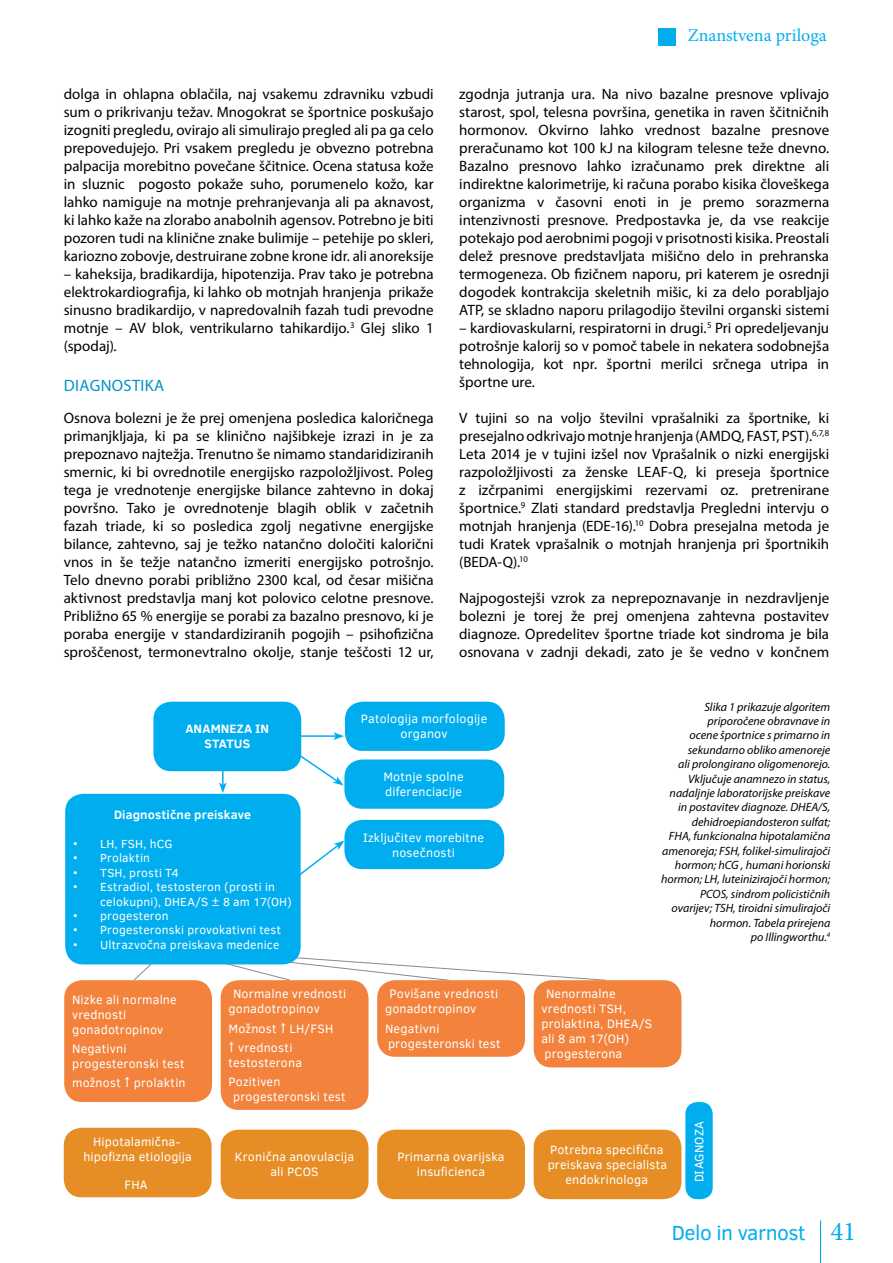
<style>
.page{position:relative;width:893px;height:1263px;background:#fff}
.page>*{position:absolute;margin:0;border:0;box-sizing:border-box;transform-origin:0 0}
.t1{font:21px "Clear Sans";letter-spacing:-.025em;color:#00aeef}
.t2{font:18px "Minion Pro";color:#00aeef}
.t3{font:16.5px "Myriad Pro";color:#0092c8}
.t4{font:15px/18px "Myriad Pro";color:#000;text-align:justify}
.t5{font:12.45px/15px "Clear Sans";letter-spacing:.015em;color:#fff}
.t6{font:700 12.45px/15px "Clear Sans";letter-spacing:.01em;color:#fff;text-align:center}
.t7{font:italic 12px/14.4px "Myriad Pro";color:#000;text-align:right}
.t8{font:12px/14.4px "Clear Sans";letter-spacing:.015em;color:#fff}
.s1{font-family:"Minion Pro";font-size:27px}
</style>
<div class="page">
<hr style="left:820px;top:1220px;width:1px;height:43px;background:#00aeef">
<div style="left:658px;top:29px;width:17px;height:17px;background:#00aeef"></div>
<svg style="left:133px;top:950px;width:473px;height:31px"></svg>
<div style="left:153px;top:702px;width:148px;height:69px;background:#00aeef;border-radius:18px"></div>
<div style="left:65px;top:794px;width:236px;height:170px;background:#00aeef;border-radius:18px"></div>
<div style="left:64px;top:980px;width:148px;height:122px;background:#f2823c;border-radius:18px"></div>
<div style="left:685px;top:1102px;width:28px;height:97px;background:#00aeef;border-radius:12px"></div>
<div style="left:345px;top:702px;width:160px;height:49px;background:#00aeef;border-radius:18px"></div>
<div style="left:344px;top:759px;width:160px;height:50px;background:#00aeef;border-radius:18px"></div>
<div style="left:344px;top:820px;width:160px;height:49px;background:#00aeef;border-radius:18px"></div>
<div style="left:64px;top:1128px;width:148px;height:69px;background:#e68e25;border-radius:18px"></div>
<div style="left:534px;top:1130px;width:147px;height:69px;background:#e68e25;border-radius:18px"></div>
<div style="left:377px;top:1130px;width:148px;height:69px;background:#e68e25;border-radius:18px"></div>
<div style="left:221px;top:1130px;width:147px;height:69px;background:#e68e25;border-radius:18px"></div>
<div style="left:221px;top:980px;width:148px;height:130px;background:#f2823c;border-radius:18px"></div>
<div style="left:377px;top:980px;width:148px;height:77px;background:#f2823c;border-radius:18px"></div>
<div style="left:534px;top:980px;width:147px;height:87px;background:#f2823c;border-radius:18px"></div>
<svg style="left:219px;top:771px;width:8px;height:22px"></svg>
<hr style="left:299px;top:735px;width:37px;height:2px;background:#00aeef">
<svg style="left:333px;top:732px;width:11px;height:8px"></svg>
<svg style="left:295px;top:751px;width:49px;height:34px"></svg>
<svg style="left:300px;top:840px;width:44px;height:38px"></svg>
<p class="t4" style="left:64px;top:85px;width:371px">dolga in ohlapna oblačila, naj vsakemu zdravniku vzbudi sum o prikrivanju težav. Mnogokrat se športnice poskušajo izogniti pregledu, ovirajo ali simulirajo pregled ali pa ga celo prepovedujejo. Pri vsakem pregledu je obvezno potrebna palpacija morebitno povečane ščitnice. Ocena statusa kože in sluznic pogosto pokaže suho, porumenelo kožo, kar lahko namiguje na motnje prehranjevanja ali pa aknavost, ki lahko kaže na zlorabo anabolnih agensov. Potrebno je biti pozoren tudi na klinične znake bulimije – petehije po skleri, kariozno zobovje, destruirane zobne krone idr. ali anoreksije</p>
<p class="t4" style="left:64px;top:265px;width:371px">– kaheksija, bradikardija, hipotenzija. Prav tako je potrebna elektrokardiografija, ki lahko ob motnjah hranjenja prikaže sinusno bradikardijo, v napredovalnih fazah tudi prevodne motnje – AV blok, ventrikularno tahikardijo.<sup>3</sup> Glej sliko 1 (spodaj).</p>
<p class="t3" style="left:64px;top:376px;width:22px">Diagnostika</p>
<p class="t4" style="left:64px;top:409px;width:371px">Osnova bolezni je že prej omenjena posledica kaloričnega primanjkljaja, ki pa se klinično najšibkeje izrazi in je za prepoznavo najtežja. Trenutno še nimamo standaridiziranih smernic, ki bi ovrednotile energijsko razpoložljivost. Poleg tega je vrednotenje energijske bilance zahtevno in dokaj površno. Tako je ovrednotenje blagih oblik v začetnih fazah triade, ki so posledica zgolj negativne energijske bilance, zahtevno, saj je težko natančno določiti kalorični vnos in še težje natančno izmeriti energijsko potrošnjo.<br>Telo dnevno porabi približno 2300 kcal, od česar mišična aktivnost predstavlja manj kot polovico celotne presnove.<br>Približno 65 % energije se porabi za bazalno presnovo, ki je poraba energije v standardiziranih pogojih – psihofizična sproščenost, termonevtralno okolje, stanje teščosti 12 ur,</p>
<p class="t2" style="left:688px;top:23px;width:140px">Znanstvena priloga</p>
<p class="t4" style="left:459px;top:85px;width:371px">zgodnja jutranja ura. Na nivo bazalne presnove vplivajo starost, spol, telesna površina, genetika in raven ščitničnih hormonov. Okvirno lahko vrednost bazalne presnove preračunamo kot 100 kJ na kilogram telesne teže dnevno.<br>Bazalno presnovo lahko izračunamo prek direktne ali indirektne kalorimetrije, ki računa porabo kisika človeškega organizma v časovni enoti in je premo sorazmerna intenzivnosti presnove. Predpostavka je, da vse reakcije potekajo pod aerobnimi pogoji v prisotnosti kisika. Preostali delež presnove predstavljata mišično delo in prehranska termogeneza. Ob fizičnem naporu, pri katerem je osrednji dogodek kontrakcija skeletnih mišic, ki za delo porabljajo ATP, se skladno naporu prilagodijo številni organski sistemi</p>
<p class="t4" style="left:459px;top:319px;width:371px">– kardiovaskularni, respiratorni in drugi.<sup>5</sup> Pri opredeljevanju potrošnje kalorij so v pomoč tabele in nekatera sodobnejša tehnologija, kot npr. športni merilci srčnega utripa in športne ure.</p>
<p class="t4" style="left:459px;top:409px;width:371px">V tujini so na voljo številni vprašalniki za športnike, ki presejalno odkrivajo motnje hranjenja (AMDQ, FAST, PST).<sup>6,7,8<br></sup>Leta 2014 je v tujini izšel nov Vprašalnik o nizki energijski razpoložljivosti za ženske LEAF-Q, ki preseja športnice z izčrpanimi energijskimi rezervami oz. pretrenirane športnice.<sup>9</sup> Zlati standard predstavlja Pregledni intervju o motnjah hranjenja (EDE-16).<sup>10</sup> Dobra presejalna metoda je tudi Kratek vprašalnik o motnjah hranjenja pri športnikih (BEDA-Q).<sup>10</sup></p>
<p class="t4" style="left:459px;top:589px;width:371px">Najpogostejši vzrok za neprepoznavanje in nezdravljenje bolezni je torej že prej omenjena zahtevna postavitev diagnoze. Opredelitev športne triade kot sindroma je bila osnovana v zadnji dekadi, zato je še vedno v končnem</p>
<p class="t6" style="left:185px;top:721px;width:85px">ANAMNEZA IN<br>STATUS</p>
<p class="t6" style="left:114px;top:806px;width:138px">Diagnostične preiskave</p>
<p class="t8" style="left:73px;top:836px;width:101px">• LH, FSH, hCG</p>
<p class="t8" style="left:73px;top:851px;width:79px">• Prolaktin</p>
<p class="t8" style="left:73px;top:865px;width:107px">• TSH, prosti T4</p>
<p class="t8" style="left:100px;top:880px;width:193px;text-indent:-27px">• Estradiol, testosteron (prosti in celokupni), DHEA/S ± 8 am 17(OH)</p>
<p class="t8" style="left:73px;top:908px;width:97px">• progesteron</p>
<p class="t8" style="left:73px;top:923px;width:209px">• Progesteronski provokativni test</p>
<p class="t8" style="left:73px;top:937px;width:208px">• Ultrazvočna preiskava medenice</p>
<p class="t5" style="left:361px;top:711px;width:128px;text-align:center">Patologija morfologije organov</p>
<p class="t5" style="left:383px;top:769px;width:82px">Motnje spolne diferenciacije</p>
<p class="t5" style="left:363px;top:830px;width:123px;text-align:center">Izključitev morebitne nosečnosti</p>
<p class="t5" style="left:72px;top:992px;width:106px">Nizke ali normalne vrednosti gonadotropinov</p>
<p class="t5" style="left:72px;top:1041px;width:114px">Negativni progesteronski test</p>
<p class="t5" style="left:72px;top:1075px;width:115px">možnost ↑ prolaktin</p>
<p class="t5" style="left:83px;top:1134px;width:110px;text-align:center">Hipotalamična&shy;hipofizna etiologija</p>
<p class="t5" style="left:125px;top:1177px;width:25px">FHA</p>
<p class="t5" style="left:229px;top:986px;width:119px;text-indent:5px">Normalne vrednosti gonadotropinov</p>
<p class="t5" style="left:229px;top:1018px;width:106px;line-height:19.2px">Možnost ↑ LH/FSH ↑ vrednosti</p>
<p class="t5" style="left:229px;top:1053px;width:75px;line-height:19.2px">testosterona<br>Pozitiven</p>
<p class="t5" style="left:233px;top:1089px;width:114px">progesteronski test</p>
<p class="t5" style="left:235px;top:1149px;width:121px;text-align:center">Kronična anovulacija ali PCOS</p>
<p class="t5" style="left:385px;top:986px;width:115px;text-indent:5px">Povišane vrednosti gonadotropinov</p>
<p class="t5" style="left:385px;top:1021px;width:117px">Negativni progesteronski test</p>
<p class="t5" style="left:397px;top:1149px;width:109px;text-align:center">Primarna ovarijska insuficienca</p>
<p class="t7" style="left:661px;top:699px;width:171px">Slika 1 prikazuje algoritem priporočene obravnave in<br>ocene športnice s primarno in sekundarno obliko amenoreje<br>ali prolongirano oligomenorejo.<br>Vključuje anamnezo in status, nadaljnje laboratorijske preiskave in postavitev diagnoze. DHEA/S, dehidroepiandosteron sulfat;<br>FHA, funkcionalna hipotalamična amenoreja; FSH, folikel-simulirajoči hormon; hCG , humani horionski hormon; LH, luteinizirajoči hormon;<br>PCOS, sindrom policističnih ovarijev; TSH, tiroidni simulirajoči hormon. Tabela prirejena<br>po Illingworthu.<sup>4</sup></p>
<p class="t5" style="left:541px;top:986px;width:112px;text-indent:5px">Nenormalne vrednosti TSH, prolaktina, DHEA/S ali 8 am 17(OH) progesterona</p>
<p class="t5" style="left:548px;top:1142px;width:121px;text-align:center">Potrebna specifična preiskava specialista endokrinologa</p>
<p class="t5" style="left:692px;top:1182px;width:63px;rotate:-90deg">DIAGNOZA</p>
<h1 class="t1" style="left:672px;top:1219px;width:186px">Delo in varnost <span class="s1">41</span></h1>
</div>
